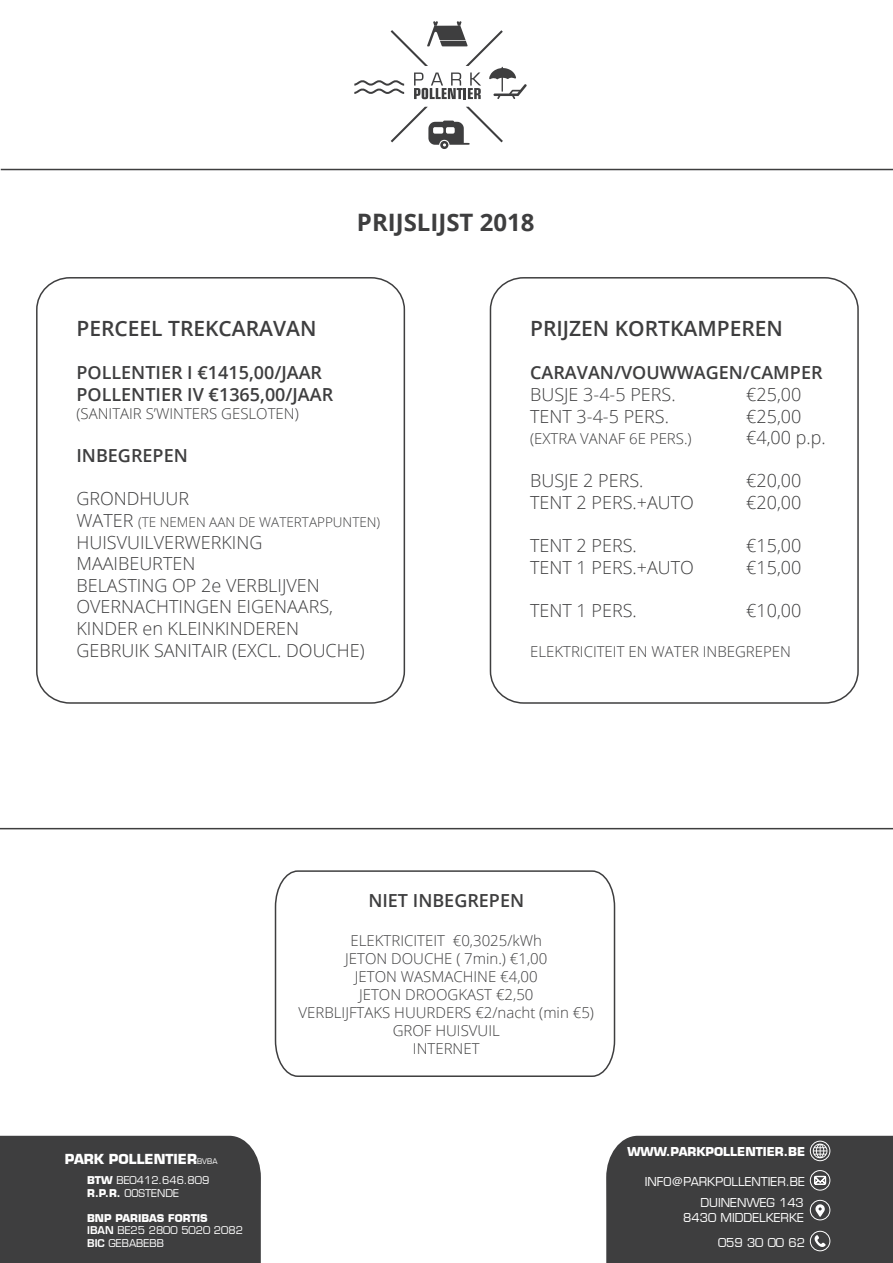
<style>
.page{position:relative;width:893px;height:1263px;background:#fff}
.page>*{position:absolute;margin:0;border:0;box-sizing:border-box;transform-origin:0 0}
.t1{font:700 24px "Open Sans";color:#3e3e3f}
.t2{font:600 21px "Open Sans";color:#3e3e3f}
.t3{font:300 18px/21.6px "Open Sans";color:#3e3e3f}
.t4{font:600 18px/21.6px "Open Sans";color:#3e3e3f}
.t5{font:300 15px/18px "Open Sans";color:#3e3e3f;text-align:center}
.t6{font:300 13.5px "Open Sans";color:#3e3e3f}
.t7{font:700 13.5px "Eurostile LT";color:#fff}
.t8{font:12px/14.4px "Eurostile LT";color:#fff;text-align:right}
.t9{font:700 12px "Eurostile LT";color:#fff}
.t10{font:10.5px/12.6px "Eurostile LT";color:#fff}
.s1{font-size:18px}
.s2{font-weight:400;font-size:7.5px}
.s3{font-weight:700}
.s4{font-weight:600}
</style>
<div class="page">
<div style="left:0;top:1136px;width:261px;height:127px;background:#3e3e3f"></div>
<svg style="left:391px;top:107px;width:112px;height:42px"></svg>
<svg style="left:354px;top:21px;width:173px;height:79px"></svg>
<div style="left:606px;top:1136px;width:287px;height:127px;background:#3e3e3f"></div>
<hr style="left:0;top:828px;width:893px;height:1px;background:#3e3e3f">
<hr style="left:1px;top:169px;width:892px;height:1px;background:#3e3e3f">
<svg style="left:274px;top:870px;width:342px;height:207px"></svg>
<div style="left:36px;top:277px;width:369px;height:427px;border:2px solid #3e3e3f;border-radius:33px"></div>
<div style="left:490px;top:277px;width:369px;height:427px;border:2px solid #3e3e3f;border-radius:33px"></div>
<h1 class="t1" style="left:357px;top:206px;width:179px">PRIJSLIJST 2018</h1>
<p class="t2" style="left:76px;top:314px;width:241px">PERCEEL TREKCARAVAN</p>
<p class="t4" style="left:76px;top:362px;width:258px">POLLENTIER I €1415,00/JAAR<br>POLLENTIER IV €1365,00/JAAR</p>
<p class="t5" style="left:76px;top:404px;width:224px">(SANITAIR S’WINTERS GESLOTEN)</p>
<p class="t4" style="left:76px;top:444px;width:113px">INBEGREPEN</p>
<p class="t3" style="left:76px;top:488px;width:114px">GRONDHUUR</p>
<p class="t6" style="left:76px;top:513px;width:305px"><span class="s1">WATER</span> (TE NEMEN AAN DE WATERTAPPUNTEN)</p>
<p class="t3" style="left:76px;top:531px;width:290px">HUISVUILVERWERKING<br>MAAIBEURTEN<br>BELASTING OP 2e VERBLIJVEN<br>OVERNACHTINGEN EIGENAARS,<br>KINDER en KLEINKINDEREN<br>GEBRUIK SANITAIR (EXCL. DOUCHE)</p>
<p class="t2" style="left:530px;top:314px;width:254px">PRIJZEN KORTKAMPEREN</p>
<p class="t4" style="left:530px;top:362px;width:294px">CARAVAN/VOUWWAGEN/CAMPER</p>
<p class="t3" style="left:530px;top:383px;width:147px">BUSJE 3-4-5 PERS.</p>
<p class="t3" style="left:746px;top:383px;width:57px">€25,00</p>
<p class="t3" style="left:530px;top:405px;width:140px">TENT 3-4-5 PERS.</p>
<p class="t3" style="left:746px;top:405px;width:57px">€25,00</p>
<p class="t5" style="left:530px;top:429px;width:163px">(EXTRA VANAF 6E PERS.)</p>
<p class="t3" style="left:746px;top:426px;width:81px">€4,00 p.p.</p>
<p class="t3" style="left:530px;top:470px;width:115px">BUSJE 2 PERS.</p>
<p class="t3" style="left:746px;top:470px;width:57px">€20,00</p>
<p class="t3" style="left:530px;top:491px;width:165px">TENT 2 PERS.+AUTO</p>
<p class="t3" style="left:746px;top:491px;width:57px">€20,00</p>
<p class="t3" style="left:530px;top:534px;width:108px">TENT 2 PERS.</p>
<p class="t3" style="left:746px;top:534px;width:57px">€15,00</p>
<p class="t3" style="left:530px;top:556px;width:165px">TENT 1 PERS.+AUTO</p>
<p class="t3" style="left:746px;top:556px;width:57px">€15,00</p>
<p class="t3" style="left:530px;top:599px;width:108px">TENT 1 PERS.</p>
<p class="t3" style="left:746px;top:599px;width:57px">€10,00</p>
<p class="t5" style="left:530px;top:642px;width:262px">ELEKTRICITEIT EN WATER INBEGREPEN</p>
<p class="t7" style="left:65px;top:1150px;width:154px">PARK POLLENTIER<span class="s2">BVBA</span></p>
<p class="t10" style="left:87px;top:1174px;width:124px"><span class="s3">BTW</span> BE0412.646.809<br><span class="s3">R.P.R.</span> OOSTENDE</p>
<p class="t10" style="left:87px;top:1212px;width:157px"><span class="s3">BNP PARIBAS FORTIS<br></span><span class="s4">IBAN</span> BE25 2800 5020 2082<br><span class="s4">BIC</span> GEBABEBB</p>
<p class="t4" style="left:368px;top:889px;width:157px">NIET INBEGREPEN</p>
<p class="t5" style="left:299px;top:931px;width:297px">ELEKTRICITEIT €0,3025/kWh<br>JETON DOUCHE ( 7min.) €1,00<br>JETON WASMACHINE €4,00<br>JETON DROOGKAST €2,50<br>VERBLIJFTAKS HUURDERS €2/nacht (min €5)<br>GROF HUISVUIL<br>INTERNET</p>
<p class="t9" style="left:627px;top:1144px;width:179px">WWW.PARKPOLLENTIER.BE</p>
<p class="t8" style="left:645px;top:1174px;width:162px">INFO@PARKPOLLENTIER.BE</p>
<p class="t8" style="left:683px;top:1196px;width:122px">DUINENWEG 143<br>8430 MIDDELKERKE</p>
<p class="t8" style="left:718px;top:1235px;width:88px">059 30 00 62</p>
</div>
